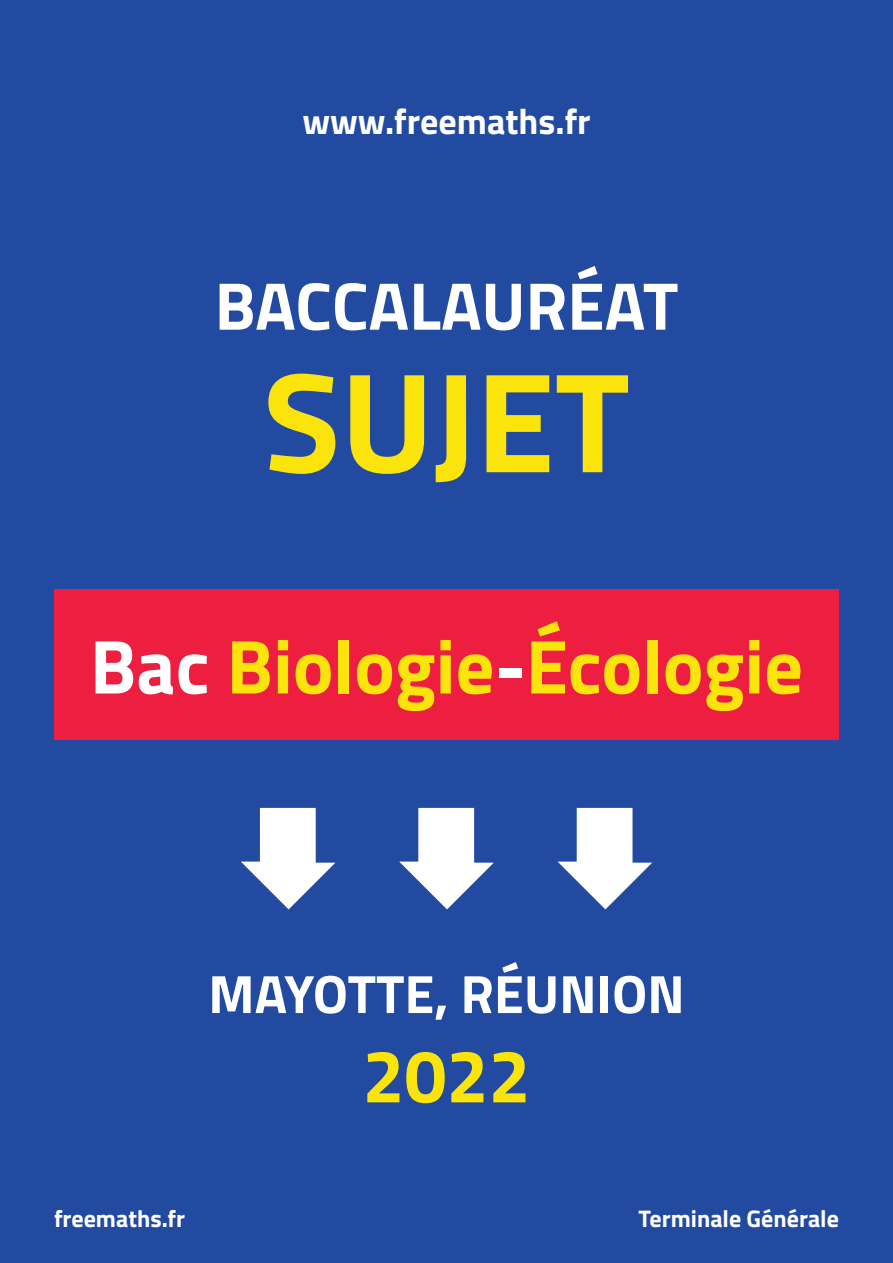
<style>
.page{position:relative;width:893px;height:1263px;background:#214aa0}
.page>*{position:absolute;margin:0;border:0;box-sizing:border-box;transform-origin:0 0}
.t1{font:700 142.5px "Titillium";color:#fbe30c}
.t2{font:700 76.5px "Titillium";color:#fbe30c}
.t3{font:700 75px "Titillium";color:#fbe30c}
.t4{font:700 67.5px "Titillium";color:#fff}
.t5{font:700 54px "Titillium";color:#fff}
.t6{font:700 36px "Titillium";color:#fff}
.t7{font:700 24px "Titillium";color:#fff}
.s1{color:#fff}
</style>
<div class="page">
<svg style="left:241px;top:808px;width:94px;height:101px"></svg>
<svg style="left:399px;top:808px;width:95px;height:101px"></svg>
<svg style="left:558px;top:808px;width:94px;height:101px"></svg>
<div style="left:54px;top:589px;width:785px;height:151px;background:#ed1e40"></div>
<h3 class="t6" style="left:302px;top:94px;width:290px">www.freemaths.fr</h3>
<h3 class="t4" style="left:215px;top:254px;width:465px">BACCALAURÉAT</h3>
<h1 class="t1" style="left:263px;top:313px;width:368px">SUJET</h1>
<h2 class="t2" style="left:90px;top:608px;width:715px"><span class="s1">Bac</span> Biologie<span class="s1">-</span>Écologie</h2>
<p class="t5" style="left:208px;top:953px;width:478px">MAYOTTE, RÉUNION</p>
<h3 class="t3" style="left:362px;top:1019px;width:169px">2022</h3>
<p class="t7" style="left:54px;top:1200px;width:133px">freemaths.fr</p>
<p class="t7" style="left:639px;top:1200px;width:202px">Terminale Générale</p>
</div>
